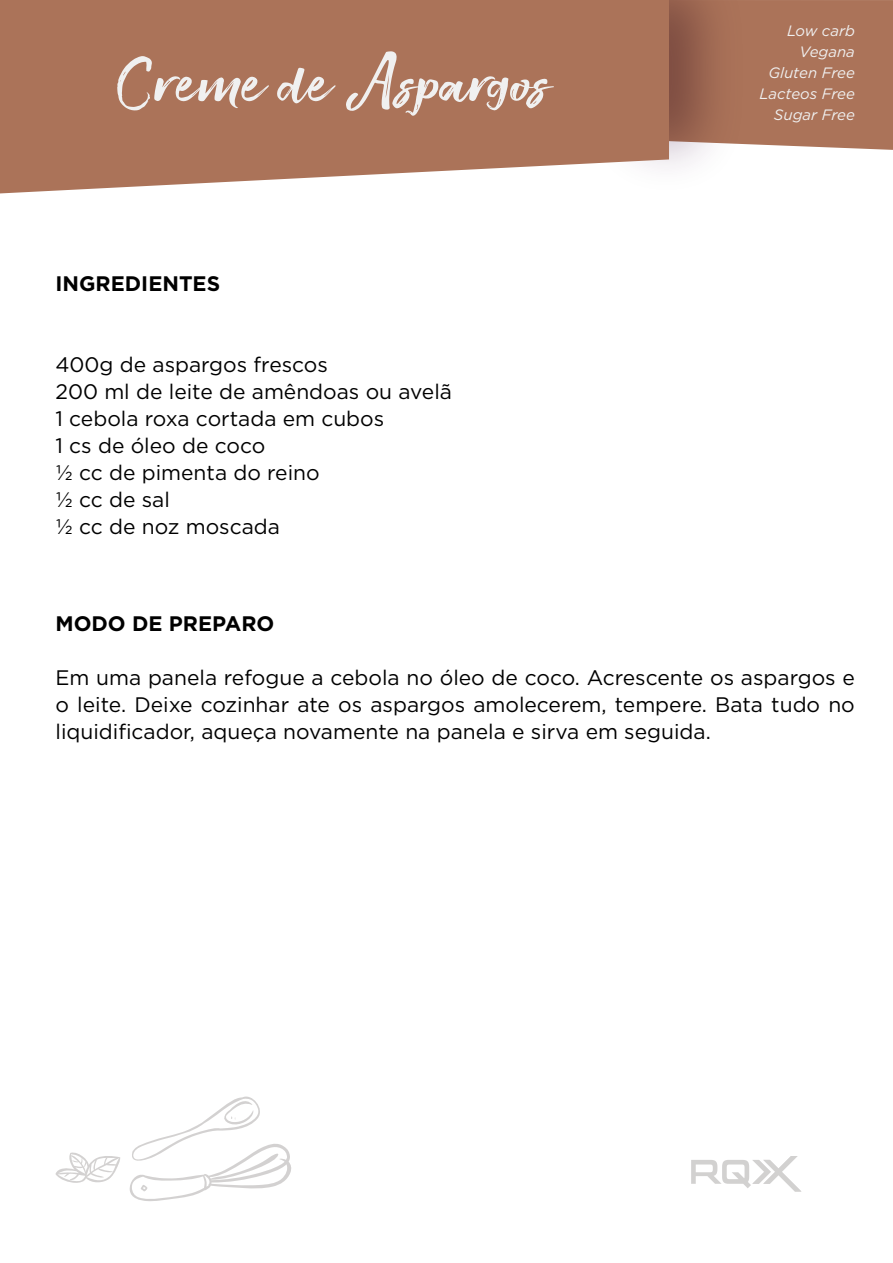
<style>
.page{position:relative;width:893px;height:1263px;background:#fff}
.page>*{position:absolute;margin:0;border:0;box-sizing:border-box;transform-origin:0 0}
.t1{font:72px "Smithen";color:#f0f0f0;scale:1.19 1}
.t2{font:21px/27px "Gotham";color:#000;text-align:justify}
.t3{font:700 21px "Gotham";color:#000}
.t4{font:italic 15px/21px "Gotham";color:#f0f0f0;text-align:right}
</style>
<div class="page">
<div style="left:745px;top:0;width:148px;height:150px;background:#ab7359"></div>
<img style="left:669px;top:0;width:76px;height:168px">
<svg style="left:0;top:0;width:669px;height:193px;background:#b27e67"></svg>
<svg style="left:129px;top:1096px;width:162px;height:105px"></svg>
<svg style="left:55px;top:1152px;width:65px;height:31px"></svg>
<svg style="left:691px;top:1156px;width:110px;height:35px"></svg>
<h1 class="t1" style="left:117px;top:38px;width:367px">Creme de Aspargos</h1>
<p class="t3" style="left:55px;top:270px;width:166px">INGREDIENTES</p>
<p class="t2" style="left:55px;top:351px;width:398px;text-align:left">400g de aspargos frescos<br>200 ml de leite de amêndoas ou avelã<br>1 cebola roxa cortada em cubos<br>1 cs de óleo de coco<br>½ cc de pimenta do reino<br>½ cc de sal<br>½ cc de noz moscada</p>
<p class="t4" style="left:759px;top:20px;width:97px">Low carb<br>Vegana<br>Gluten Free<br>Lacteos Free<br>Sugar Free</p>
<p class="t3" style="left:55px;top:610px;width:220px">MODO DE PREPARO</p>
<p class="t2" style="left:55px;top:664px;width:801px">Em uma panela refogue a cebola no óleo de coco. Acrescente os aspargos e o leite. Deixe cozinhar ate os aspargos amolecerem, tempere. Bata tudo no liquidificador, aqueça novamente na panela e sirva em seguida.</p>
</div>
